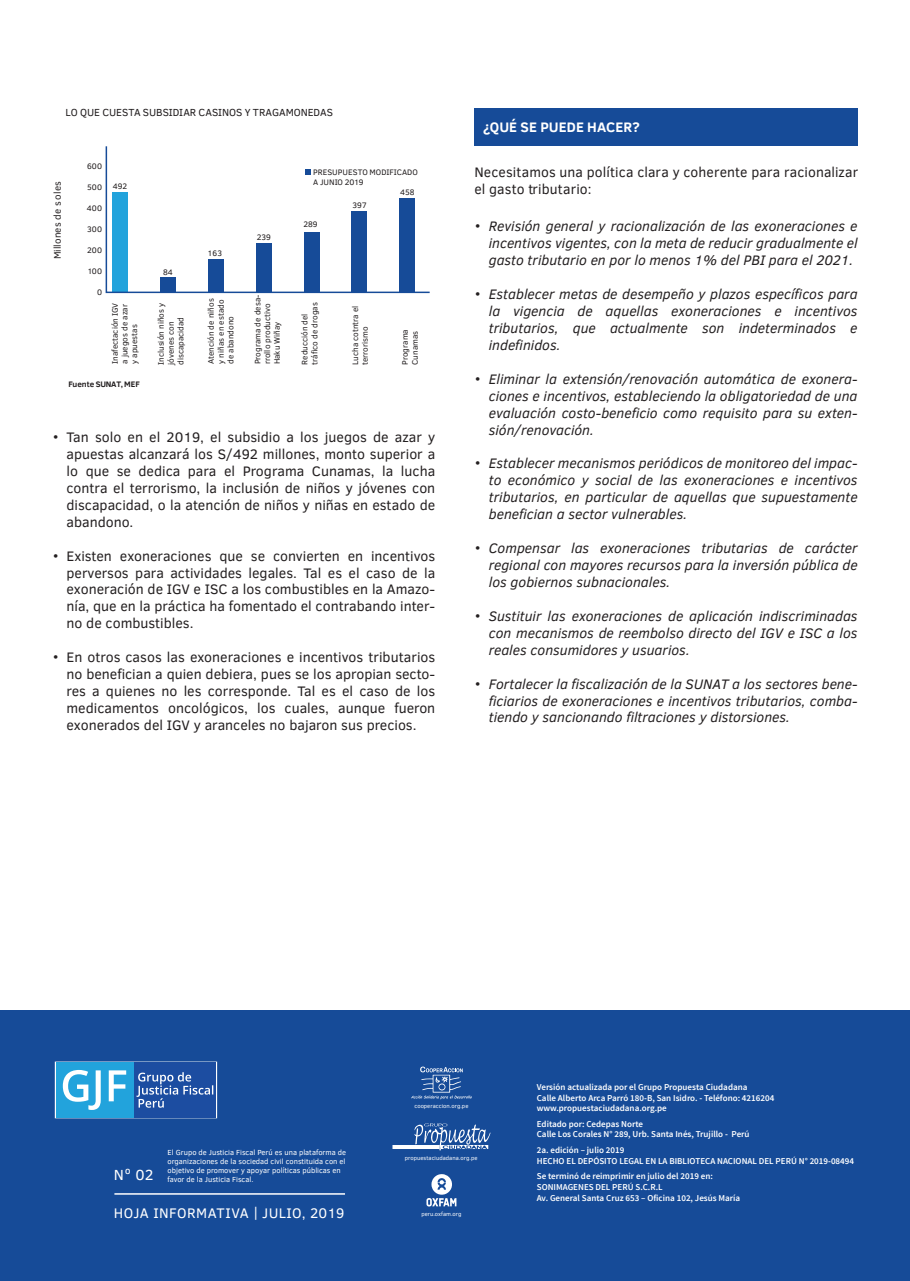
<style>
.page{position:relative;width:910px;height:1281px;background:#fff}
.page>*{position:absolute;margin:0;border:0;box-sizing:border-box;transform-origin:0 0}
.t1{font:15px "Clear Sans";color:#fff}
.t2{font:14.25px "Clear Sans";letter-spacing:.02em;color:#fff}
.t3{font:italic 14.1px/17px "Clear Sans";color:#231f20;text-align:justify}
.t4{font:14.1px/17px "Clear Sans";color:#231f20;text-align:justify}
.t5{font:700 14.1px "Clear Sans";letter-spacing:.005em;color:#fff}
.t6{font:10.5px "Clear Sans";letter-spacing:-.005em;color:#231f20}
.t7{font:9.75px "Clear Sans";letter-spacing:.015em;color:#231f20}
.t8{font:600 9px/10.8px "Source Sans Pro";color:#fff}
.t9{font:8.1px/9.8px "Clear Sans";color:#231f20}
.t10{font:700 8.1px "Clear Sans";letter-spacing:-.005em;color:#231f20}
.t11{font:7.5px/9px "Clear Sans";color:#fff}
.t12{font:5.85px "Clear Sans";color:#fff}
.s1{font-style:normal}
.s2{font-family:"Atlas Grotesk"}
</style>
<div class="page">
<svg style="left:105px;top:146px;width:325px;height:148px"></svg>
<div style="left:160px;top:277px;width:15px;height:15px;background:#164b98"></div>
<div style="left:208px;top:259px;width:15px;height:34px;background:#164b98"></div>
<div style="left:256px;top:243px;width:15px;height:49px;background:#164b98"></div>
<div style="left:304px;top:232px;width:15px;height:60px;background:#164b98"></div>
<div style="left:352px;top:211px;width:15px;height:81px;background:#164b98"></div>
<div style="left:400px;top:198px;width:15px;height:94px;background:#164b98"></div>
<div style="left:0;top:1010px;width:910px;height:270px;background:#164b98"></div>
<div style="left:474px;top:109px;width:384px;height:37px;background:#164b98"></div>
<hr style="left:114px;top:1192px;width:231px;height:2px;background:#fff">
<div style="left:133px;top:1061px;width:83px;height:56px;background:#1c4da1"></div>
<svg style="left:137px;top:1072px;width:76px;height:35px"></svg>
<div style="left:56px;top:1061px;width:77px;height:56px;background:#22a3dc"></div>
<svg style="left:63px;top:1070px;width:63px;height:39px"></svg>
<svg style="left:392px;top:1123px;width:98px;height:27px"></svg>
<svg style="left:426px;top:1174px;width:30px;height:32px"></svg>
<svg style="left:411px;top:1066px;width:61px;height:33px"></svg>
<p class="t6" style="left:66px;top:106px;width:269px">LO QUE CUESTA SUBSIDIAR CASINOS Y TRAGAMONEDAS</p>
<p class="t7" style="left:51px;top:259px;width:80px;rotate:-90deg">Millones de soles</p>
<p class="t9" style="left:87px;top:161px;width:17px">600</p>
<p class="t9" style="left:87px;top:182px;width:16px">500</p>
<p class="t9" style="left:87px;top:203px;width:17px">400</p>
<p class="t9" style="left:87px;top:224px;width:16px">300</p>
<p class="t9" style="left:87px;top:245px;width:16px">200</p>
<p class="t9" style="left:113px;top:181px;width:16px">492</p>
<p class="t9" style="left:208px;top:248px;width:16px">163</p>
<p class="t9" style="left:257px;top:232px;width:16px">239</p>
<p class="t9" style="left:313px;top:167px;width:106px">PRESUPUESTO MODIFICADO<br>A JUNIO 2019</p>
<p class="t9" style="left:303px;top:220px;width:16px">289</p>
<p class="t9" style="left:352px;top:200px;width:16px">397</p>
<p class="t9" style="left:400px;top:187px;width:16px">458</p>
<p class="t9" style="left:87px;top:266px;width:16px">100</p>
<p class="t9" style="left:163px;top:267px;width:11px">84</p>
<p class="t9" style="left:97px;top:287px;width:7px">0</p>
<p class="t9" style="left:110px;top:364px;width:63px;rotate:-90deg">Inafectación IGV a juegos de azar y apuestas</p>
<p class="t9" style="left:156px;top:365px;width:64px;rotate:-90deg">Inclusión niños y jóvenes con discapacidad</p>
<p class="t9" style="left:206px;top:364px;width:67px;rotate:-90deg">Atención de niños y niñas en estado de abandono</p>
<p class="t9" style="left:253px;top:364px;width:71px;rotate:-90deg">Programa de desa&shy;rrollo productivo<br>Haku Wiñay</p>
<p class="t9" style="left:300px;top:364px;width:64px;rotate:-90deg">Reducción del tráfico de drogas</p>
<p class="t9" style="left:350px;top:365px;width:61px;rotate:-90deg">Lucha cotntra el terrorismo</p>
<p class="t9" style="left:400px;top:365px;width:37px;rotate:-90deg">Programa<br>Cunamas</p>
<p class="t10" style="left:68px;top:378px;width:73px">Fuente SUNAT, MEF</p>
<p class="t4" style="left:67px;top:428px;width:370px;text-indent:-14px">• Tan solo en el 2019, el subsidio a los juegos de azar y apuestas alcanzará los S/492 millones, monto superior a lo que se dedica para el Programa Cunamas, la lucha contra el terrorismo, la inclusión de niños y jóvenes con discapacidad, o la atención de niños y niñas en estado de abandono.</p>
<p class="t4" style="left:67px;top:547px;width:370px;text-indent:-14px">• Existen exoneraciones que se convierten en incentivos perversos para actividades legales. Tal es el caso de la exoneración de IGV e ISC a los combustibles en la Amazo&shy;nía, que en la práctica ha fomentado el contrabando inter&shy;no de combustibles.</p>
<p class="t4" style="left:67px;top:648px;width:370px;text-indent:-14px">• En otros casos las exoneraciones e incentivos tributarios no benefician a quien debiera, pues se los apropian secto&shy;res a quienes no les corresponde. Tal es el caso de los medicamentos oncológicos, los cuales, aunque fueron exonerados del IGV y aranceles no bajaron sus precios.</p>
<p class="t5" style="left:483px;top:116px;width:158px">¿QUÉ SE PUEDE HACER?</p>
<p class="t4" style="left:474px;top:164px;width:385px;line-height:16.5px">Necesitamos una política clara y coherente para racionalizar el gasto tributario:</p>
<p class="t3" style="left:489px;top:218px;width:370px;text-indent:-14px"><span class="s1">•</span> Revisión general y racionalización de las exoneraciones e incentivos vigentes, con la meta de reducir gradualmente el gasto tributario en por lo menos 1% del PBI para el 2021.</p>
<p class="t3" style="left:489px;top:285px;width:370px;text-indent:-14px"><span class="s1">•</span> Establecer metas de desempeño y plazos específicos para la vigencia de aquellas exoneraciones e incentivos tributarios, que actualmente son indeterminados e indefinidos.</p>
<p class="t3" style="left:489px;top:370px;width:370px;text-indent:-14px"><span class="s1">•</span> Eliminar la extensión/renovación automática de exonera&shy;ciones e incentivos, estableciendo la obligatoriedad de una evaluación costo-beneficio como requisito para su exten&shy;sión/renovación.</p>
<p class="t3" style="left:489px;top:455px;width:370px;text-indent:-14px"><span class="s1">•</span> Establecer mecanismos periódicos de monitoreo del impac&shy;to económico y social de las exoneraciones e incentivos tributarios, en particular de aquellas que supuestamente benefician a sector vulnerables.</p>
<p class="t3" style="left:489px;top:539px;width:370px;text-indent:-14px"><span class="s1">•</span> Compensar las exoneraciones tributarias de carácter regional con mayores recursos para la inversión pública de los gobiernos subnacionales.</p>
<p class="t3" style="left:489px;top:607px;width:370px;text-indent:-14px"><span class="s1">•</span> Sustituir las exoneraciones de aplicación indiscriminadas con mecanismos de reembolso directo del IGV e ISC a los reales consumidores y usuarios.</p>
<p class="t3" style="left:489px;top:675px;width:370px;text-indent:-14px"><span class="s1">•</span> Fortalecer la fiscalización de la SUNAT a los sectores bene&shy;ficiarios de exoneraciones e incentivos tributarios, comba&shy;tiendo y sancionando filtraciones y distorsiones.</p>
<p class="t11" style="left:168px;top:1147px;width:180px">El Grupo de Justicia Fiscal Perú es una plataforma de organizaciones de la sociedad civil constituida con el objetivo de promover y apoyar políticas públicas en favor de la Justicia Fiscal.</p>
<p class="t1" style="left:114px;top:1164px;width:41px">Nº 02</p>
<p class="t2" style="left:114px;top:1202px;width:232px">HOJA INFORMATIVA <span class="s2">|</span> JULIO, 2019</p>
<p class="t12" style="left:414px;top:1102px;width:55px">cooperaccion.org.pe</p>
<p class="t12" style="left:405px;top:1153px;width:74px">propuestaciudadana.org.pe</p>
<p class="t12" style="left:421px;top:1209px;width:42px">peru.oxfam.org</p>
<p class="t8" style="left:537px;top:1081px;width:239px">Versión actualizada por el Grupo Propuesta Ciudadana<br>Calle Alberto Arca Parró 180-B, San Isidro. - Teléfono: 4216204 www.propuestaciudadana.org.pe</p>
<p class="t8" style="left:537px;top:1118px;width:214px">Editado por: Cedepas Norte<br>Calle Los Corales N° 289, Urb. Santa Inés, Trujillo - Perú</p>
<p class="t8" style="left:537px;top:1144px;width:319px">2a. edición – julio 2019<br>HECHO EL DEPÓSITO LEGAL EN LA BIBLIOTECA NACIONAL DEL PERÚ N° 2019-08494</p>
<p class="t8" style="left:537px;top:1170px;width:205px">Se terminó de reimprimir en julio del 2019 en:<br>SONIMAGENES DEL PERÚ S.C.R.L<br>Av. General Santa Cruz 653 – Oficina 102, Jesús María</p>
</div>
